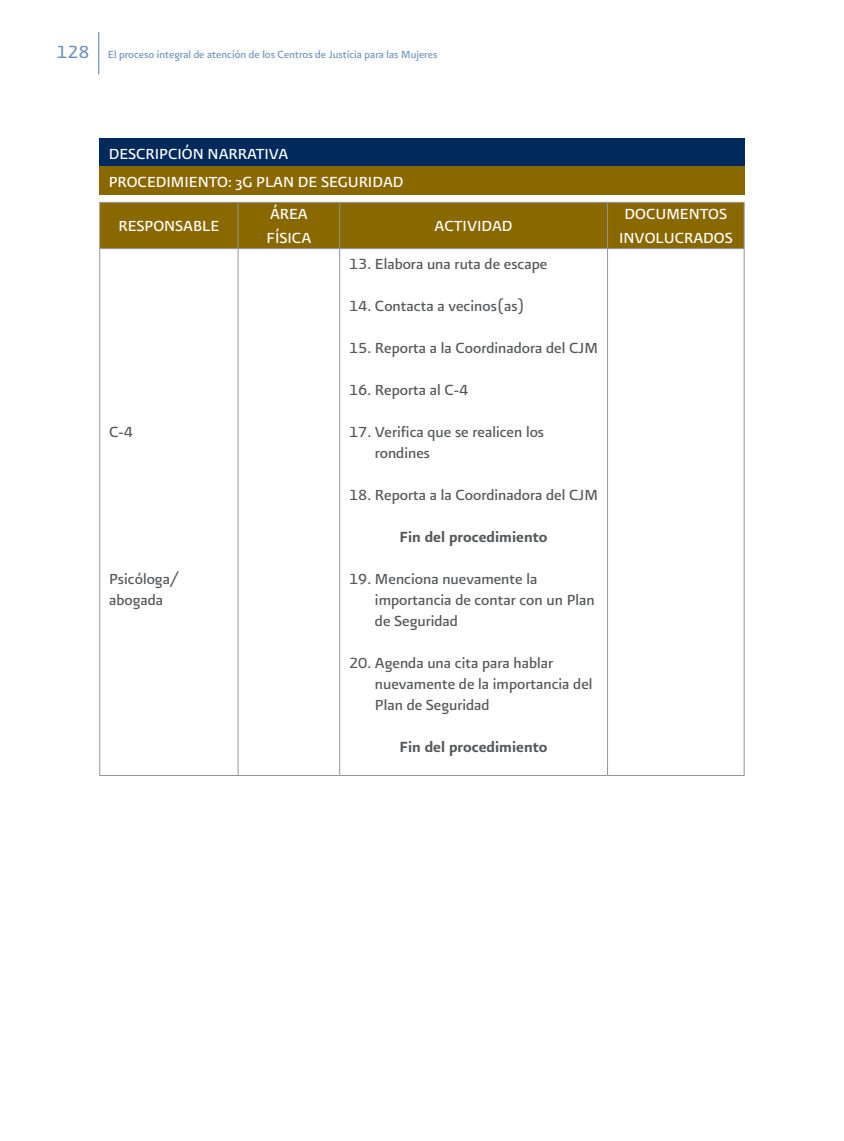
<style>
.page{position:relative;width:844px;height:1141px;background:#fff}
.page>*{position:absolute;margin:0;border:0;box-sizing:border-box;transform-origin:0 0}
.texto_tabla{font:17.5px/21px "Presidencia Base";color:#57585a}
.Título_de_tabla{font:17.5px/24.5px "Presidencia Base CC";color:#fff}
.texto_tabla-2{font:17.5px "Presidencia Firme";color:#57585a}
.t1{font:12.25px "Presidencia Base";color:#7094c1}
.s1{font-size:21px}
</style>
<div class="page">
<hr style="left:98px;top:32px;width:1px;height:42px;background:#7094c1">
<div style="left:99px;top:139px;width:645px;height:28px;background:#00295c"></div>
<div style="left:99px;top:167px;width:645px;height:28px;background:#8a6800"></div>
<div style="left:100px;top:203px;width:643px;height:45px;background:#8a6800"></div>
<hr style="left:99px;top:202px;width:139px;height:1px;background:#939598">
<hr style="left:99px;top:203px;width:1px;height:45px;background:#939598">
<hr style="left:238px;top:202px;width:101px;height:1px;background:#939598">
<hr style="left:237px;top:203px;width:1px;height:45px;background:#939598">
<hr style="left:339px;top:202px;width:268px;height:1px;background:#939598">
<hr style="left:339px;top:203px;width:1px;height:45px;background:#939598">
<hr style="left:607px;top:202px;width:137px;height:1px;background:#939598">
<hr style="left:607px;top:203px;width:1px;height:45px;background:#939598">
<hr style="left:743px;top:203px;width:1px;height:45px;background:#939598">
<hr style="left:99px;top:248px;width:139px;height:1px;background:#939598">
<hr style="left:99px;top:249px;width:1px;height:526px;background:#939598">
<hr style="left:238px;top:248px;width:101px;height:1px;background:#939598">
<hr style="left:237px;top:249px;width:1px;height:526px;background:#939598">
<hr style="left:339px;top:248px;width:268px;height:1px;background:#939598">
<hr style="left:339px;top:249px;width:1px;height:526px;background:#939598">
<hr style="left:607px;top:248px;width:137px;height:1px;background:#939598">
<hr style="left:607px;top:249px;width:1px;height:526px;background:#939598">
<hr style="left:743px;top:249px;width:1px;height:526px;background:#939598">
<hr style="left:99px;top:775px;width:139px;height:1px;background:#939598">
<hr style="left:238px;top:775px;width:101px;height:1px;background:#939598">
<hr style="left:339px;top:775px;width:268px;height:1px;background:#939598">
<hr style="left:607px;top:775px;width:137px;height:1px;background:#939598">
<p class="t1" style="left:56px;top:48px;width:382px"><span class="s1">128</span> El proceso integral de atención de los Centros de Justicia para las Mujeres</p>
<p class="Título_de_tabla" style="left:109px;top:141px;width:181px">DESCRIPCIÓN NARRATIVA</p>
<p class="Título_de_tabla" style="left:109px;top:169px;width:296px">PROCEDIMIENTO: 3G PLAN DE SEGURIDAD</p>
<p class="Título_de_tabla" style="left:118px;top:213px;width:102px">RESPONSABLE</p>
<p class="Título_de_tabla" style="left:266px;top:201px;width:46px">ÁREA<br>FÍSICA</p>
<p class="Título_de_tabla" style="left:434px;top:213px;width:79px">ACTIVIDAD</p>
<p class="texto_tabla" style="left:109px;top:421px;width:25px">C-4</p>
<p class="texto_tabla" style="left:109px;top:568px;width:71px">Psicóloga/ abogada</p>
<p class="texto_tabla" style="left:349px;top:253px;width:199px">13. Elabora una ruta de escape</p>
<p class="texto_tabla" style="left:349px;top:295px;width:177px">14. Contacta a vecinos(as)</p>
<p class="texto_tabla" style="left:349px;top:337px;width:250px">15. Reporta a la Coordinadora del CJM</p>
<p class="texto_tabla" style="left:349px;top:379px;width:121px">16. Reporta al C-4</p>
<p class="texto_tabla" style="left:375px;top:421px;width:171px;text-indent:-26px">17. Verifica que se realicen los rondines</p>
<p class="texto_tabla" style="left:349px;top:484px;width:250px">18. Reporta a la Coordinadora del CJM</p>
<p class="texto_tabla-2" style="left:399px;top:526px;width:149px">Fin del procedimiento</p>
<p class="texto_tabla" style="left:375px;top:568px;width:221px;text-indent:-26px">19. Menciona nuevamente la importancia de contar con un Plan de Seguridad</p>
<p class="texto_tabla" style="left:375px;top:652px;width:219px;text-indent:-26px">20. Agenda una cita para hablar nuevamente de la importancia del<br>Plan de Seguridad</p>
<p class="texto_tabla-2" style="left:399px;top:736px;width:149px">Fin del procedimiento</p>
<p class="Título_de_tabla" style="left:619px;top:201px;width:115px;text-align:center">DOCUMENTOS<br>INVOLUCRADOS</p>
</div>
